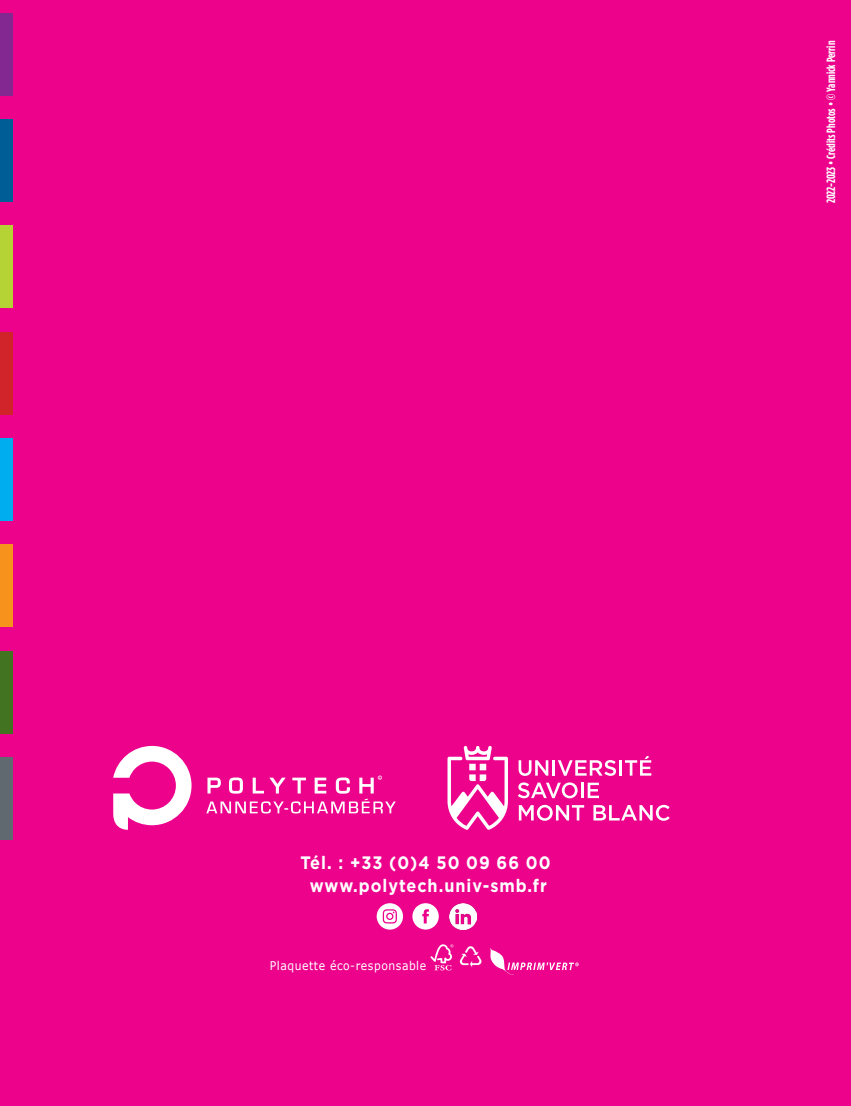
<style>
.page{position:relative;width:851px;height:1106px;background:#fff}
.page>*{position:absolute;margin:0;border:0;box-sizing:border-box;transform-origin:0 0}
.t1{font:700 18px "Gotham";letter-spacing:.06em;color:#fff;scale:.9 1}
.t2{font:700 12px "Gotham Condensed";color:#fff}
.t3{font:12px "Verdana";letter-spacing:.05em;color:#fff;scale:.9 1}
</style>
<div class="page">
<div style="left:0;top:0;width:850px;height:1106px;background:#ed028c"></div>
<div style="left:0;top:13px;width:13px;height:83px;background:#832890"></div>
<div style="left:0;top:119px;width:13px;height:83px;background:#005d95"></div>
<div style="left:0;top:225px;width:13px;height:83px;background:#b5d334"></div>
<div style="left:0;top:332px;width:13px;height:83px;background:#d1232a"></div>
<div style="left:0;top:438px;width:13px;height:83px;background:#00aeef"></div>
<div style="left:0;top:544px;width:13px;height:83px;background:#f7931d"></div>
<div style="left:0;top:651px;width:13px;height:82px;background:#427321"></div>
<div style="left:0;top:757px;width:13px;height:83px;background:#5f696f"></div>
<svg style="left:113px;top:746px;width:78px;height:84px"></svg>
<svg style="left:206px;top:775px;width:189px;height:38px"></svg>
<svg style="left:518px;top:760px;width:30px;height:16px"></svg>
<hr style="left:552px;top:760px;width:3px;height:15px;background:#fff">
<svg style="left:557px;top:760px;width:59px;height:16px"></svg>
<hr style="left:619px;top:760px;width:3px;height:15px;background:#fff">
<svg style="left:625px;top:755px;width:26px;height:20px"></svg>
<svg style="left:518px;top:782px;width:81px;height:16px"></svg>
<svg style="left:518px;top:805px;width:66px;height:15px"></svg>
<svg style="left:593px;top:805px;width:76px;height:15px"></svg>
<svg style="left:447px;top:746px;width:61px;height:83px"></svg>
<img style="left:459px;top:946px;width:23px;height:21px">
<svg style="left:430px;top:944px;width:23px;height:26px"></svg>
<svg style="left:490px;top:948px;width:88px;height:27px"></svg>
<svg style="left:412px;top:903px;width:26px;height:26px"></svg>
<svg style="left:376px;top:903px;width:27px;height:26px"></svg>
<img style="left:450px;top:903px;width:26px;height:26px">
<p class="t1" style="left:300px;top:851px;width:279px">Tél. : +33 (0)4 50 09 66 00</p>
<p class="t1" style="left:310px;top:873px;width:265px">www.polytech.univ-smb.fr</p>
<p class="t3" style="left:270px;top:957px;width:175px">Plaquette éco-responsable</p>
<p class="t2" style="left:823px;top:203px;width:164px;rotate:-90deg">2022-2023 • Crédits Photos • © Yannick Perrin</p>
</div>
